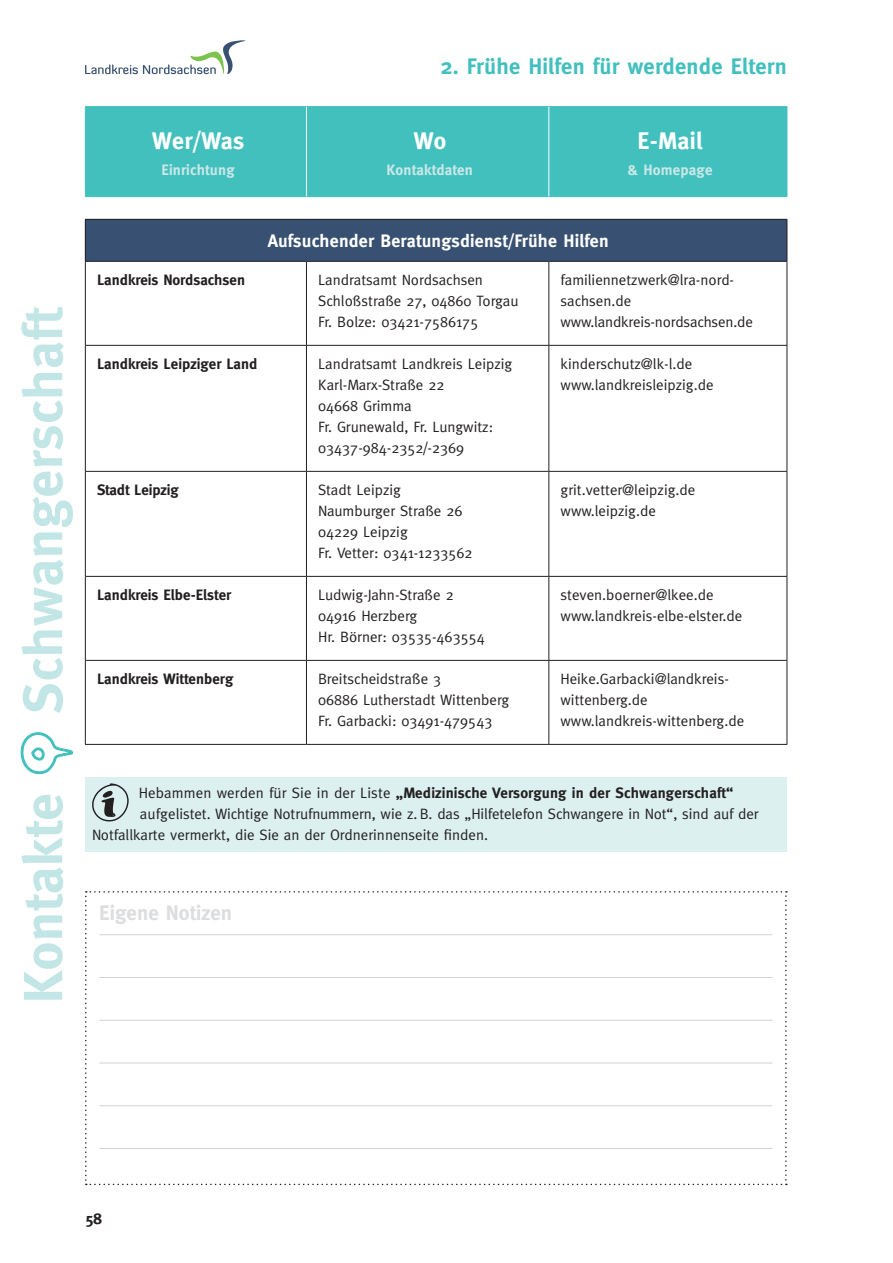
<style>
.page{position:relative;width:893px;height:1263px;background:#fff}
.page>*{position:absolute;margin:0;border:0;box-sizing:border-box;transform-origin:0 0}
.t1{font:700 55.05px "Meta";letter-spacing:.01em;color:#c2e5e5}
.t2{font:700 24px "Meta";letter-spacing:.005em;color:#fff}
.t3{font:700 22.5px "Meta";letter-spacing:.01em;color:#42c0bd}
.t4{font:700 21px "Meta";color:#dcdddf}
.t5{font:700 18px "Meta";letter-spacing:.01em;color:#fff}
.t6{font:700 15.75px "Meta";color:#231f20}
.t7{font:15px/21px "Meta";color:#231f20}
.t8{font:700 15px "Meta";color:#231f20}
.t9{font:700 15px "Meta";letter-spacing:.01em;color:#cae8e8}
.s1{color:#42c0bd}
.s2{font-weight:400}
</style>
<div class="page">
<div style="left:86px;top:107px;width:701px;height:89px;background:#42c0bd"></div>
<hr style="left:85px;top:106px;width:221px;height:1px;background:#42c0bd">
<hr style="left:85px;top:107px;width:1px;height:89px;background:#42c0bd">
<hr style="left:306px;top:106px;width:243px;height:1px;background:#42c0bd">
<hr style="left:549px;top:106px;width:238px;height:1px;background:#42c0bd">
<hr style="left:787px;top:107px;width:1px;height:89px;background:#42c0bd">
<hr style="left:85px;top:196px;width:221px;height:1px;background:#42c0bd">
<hr style="left:306px;top:196px;width:243px;height:1px;background:#42c0bd">
<hr style="left:549px;top:196px;width:238px;height:1px;background:#42c0bd">
<hr style="left:306px;top:107px;width:1px;height:89px;background:#fff">
<hr style="left:549px;top:107px;width:1px;height:89px;background:#fff">
<svg style="left:85px;top:40px;width:161px;height:34px"></svg>
<div style="left:85px;top:219px;width:702px;height:42px;background:#385172"></div>
<svg style="left:86px;top:262px;width:701px;height:482px"></svg>
<hr style="left:85px;top:262px;width:1px;height:83px;background:#231f20">
<hr style="left:306px;top:262px;width:1px;height:83px;background:#231f20">
<hr style="left:549px;top:262px;width:1px;height:83px;background:#231f20">
<hr style="left:787px;top:262px;width:1px;height:83px;background:#231f20">
<hr style="left:85px;top:346px;width:1px;height:125px;background:#231f20">
<hr style="left:306px;top:346px;width:1px;height:125px;background:#231f20">
<hr style="left:549px;top:346px;width:1px;height:125px;background:#231f20">
<hr style="left:787px;top:346px;width:1px;height:125px;background:#231f20">
<hr style="left:85px;top:472px;width:1px;height:104px;background:#231f20">
<hr style="left:306px;top:472px;width:1px;height:104px;background:#231f20">
<hr style="left:549px;top:472px;width:1px;height:104px;background:#231f20">
<hr style="left:787px;top:472px;width:1px;height:104px;background:#231f20">
<hr style="left:306px;top:577px;width:1px;height:83px;background:#231f20">
<hr style="left:549px;top:577px;width:1px;height:83px;background:#231f20">
<hr style="left:306px;top:661px;width:1px;height:83px;background:#231f20">
<hr style="left:549px;top:661px;width:1px;height:83px;background:#231f20">
<hr style="left:85px;top:471px;width:221px;height:1px;background:#231f20">
<hr style="left:306px;top:471px;width:243px;height:1px;background:#231f20">
<hr style="left:549px;top:471px;width:238px;height:1px;background:#231f20">
<hr style="left:85px;top:261px;width:221px;height:1px;background:#231f20">
<hr style="left:306px;top:261px;width:243px;height:1px;background:#231f20">
<hr style="left:549px;top:261px;width:238px;height:1px;background:#231f20">
<hr style="left:85px;top:345px;width:221px;height:1px;background:#231f20">
<hr style="left:306px;top:345px;width:243px;height:1px;background:#231f20">
<hr style="left:549px;top:345px;width:238px;height:1px;background:#231f20">
<hr style="left:85px;top:219px;width:221px;height:1px;background:#231f20">
<hr style="left:85px;top:220px;width:1px;height:41px;background:#231f20">
<hr style="left:306px;top:219px;width:243px;height:1px;background:#231f20">
<hr style="left:549px;top:219px;width:238px;height:1px;background:#231f20">
<hr style="left:787px;top:220px;width:1px;height:41px;background:#231f20">
<hr style="left:85px;top:576px;width:221px;height:1px;background:#231f20">
<hr style="left:85px;top:577px;width:1px;height:83px;background:#231f20">
<hr style="left:306px;top:576px;width:243px;height:1px;background:#231f20">
<hr style="left:549px;top:576px;width:238px;height:1px;background:#231f20">
<hr style="left:787px;top:577px;width:1px;height:83px;background:#231f20">
<hr style="left:85px;top:660px;width:221px;height:1px;background:#231f20">
<hr style="left:85px;top:661px;width:1px;height:83px;background:#231f20">
<hr style="left:306px;top:660px;width:243px;height:1px;background:#231f20">
<hr style="left:549px;top:660px;width:238px;height:1px;background:#231f20">
<hr style="left:787px;top:661px;width:1px;height:83px;background:#231f20">
<hr style="left:85px;top:744px;width:221px;height:1px;background:#231f20">
<hr style="left:306px;top:744px;width:243px;height:1px;background:#231f20">
<hr style="left:549px;top:744px;width:238px;height:1px;background:#231f20">
<div style="left:85px;top:777px;width:702px;height:75px;background:#dbf0ef"></div>
<svg style="left:92px;top:783px;width:37px;height:39px"></svg>
<svg style="left:85px;top:891px;width:702px;height:294px"></svg>
<h3 class="t3" style="left:441px;top:54px;width:348px">2. Frühe Hilfen für werdende Eltern</h3>
<h2 class="t2" style="left:152px;top:127px;width:94px">Wer/Was</h2>
<p class="t9" style="left:161px;top:161px;width:75px">Einrichtung</p>
<h2 class="t2" style="left:413px;top:127px;width:34px">Wo</h2>
<p class="t9" style="left:387px;top:161px;width:88px">Kontaktdaten</p>
<h2 class="t2" style="left:638px;top:127px;width:66px">E-Mail</h2>
<p class="t9" style="left:627px;top:161px;width:87px">&amp; Homepage</p>
<h1 class="t1" style="left:11px;top:1003px;width:698px;rotate:-90deg">Kontakte <span class="s1">●</span> Schwangerschaft</h1>
<p class="t5" style="left:268px;top:230px;width:342px">Aufsuchender Beratungsdienst/Frühe Hilfen</p>
<p class="t8" style="left:97px;top:271px;width:149px">Landkreis Nordsachsen</p>
<p class="t7" style="left:318px;top:269px;width:202px">Landratsamt Nordsachsen<br>Schloßstraße 27, 04860 Torgau<br>Fr. Bolze: 03421-7586175</p>
<p class="t7" style="left:561px;top:269px;width:194px">familiennetzwerk@lra-nord&shy;sachsen.de www.landkreis-nordsachsen.de</p>
<p class="t8" style="left:97px;top:355px;width:162px">Landkreis Leipziger Land</p>
<p class="t7" style="left:318px;top:353px;width:196px">Landratsamt Landkreis Leipzig<br>Karl-Marx-Straße 22<br>04668 Grimma<br>Fr. Grunewald, Fr. Lungwitz:<br>03437-984-2352/-2369</p>
<p class="t7" style="left:561px;top:353px;width:154px">kinderschutz@lk-l.de www.landkreisleipzig.de</p>
<p class="t8" style="left:97px;top:481px;width:83px">Stadt Leipzig</p>
<p class="t7" style="left:318px;top:479px;width:156px">Stadt Leipzig<br>Naumburger Straße 26<br>04229 Leipzig<br>Fr. Vetter: 0341-1233562</p>
<p class="t7" style="left:561px;top:479px;width:136px">grit.vetter@leipzig.de www.leipzig.de</p>
<p class="t8" style="left:97px;top:586px;width:136px">Landkreis Elbe-Elster</p>
<p class="t7" style="left:318px;top:584px;width:168px">Ludwig-Jahn-Straße 2<br>04916 Herzberg<br>Hr. Börner: 03535-463554</p>
<p class="t7" style="left:561px;top:584px;width:183px">steven.boerner@lkee.de www.landkreis-elbe-elster.de</p>
<p class="t8" style="left:97px;top:670px;width:138px">Landkreis Wittenberg</p>
<p class="t7" style="left:318px;top:668px;width:193px">Breitscheidstraße 3<br>06886 Lutherstadt Wittenberg<br>Fr. Garbacki: 03491-479543</p>
<p class="t7" style="left:560px;top:668px;width:185px">Heike.Garbacki@landkreis&shy;wittenberg.de www.landkreis-wittenberg.de</p>
<p class="t8" style="left:139px;top:784px;width:596px"><span class="s2">Hebammen werden für Sie in der Liste</span> „Medizinische Versorgung in der Schwangerschaft“</p>
<p class="t7" style="left:140px;top:803px;width:620px">aufgelistet. Wichtige Notrufnummern, wie z. B. das „Hilfetelefon Schwangere in Not“, sind auf der</p>
<p class="t7" style="left:92px;top:824px;width:398px">Notfallkarte vermerkt, die Sie an der Ordnerinnenseite finden.</p>
<h3 class="t4" style="left:99px;top:901px;width:134px">Eigene Notizen</h3>
<p class="t6" style="left:85px;top:1209px;width:18px">58</p>
</div>
